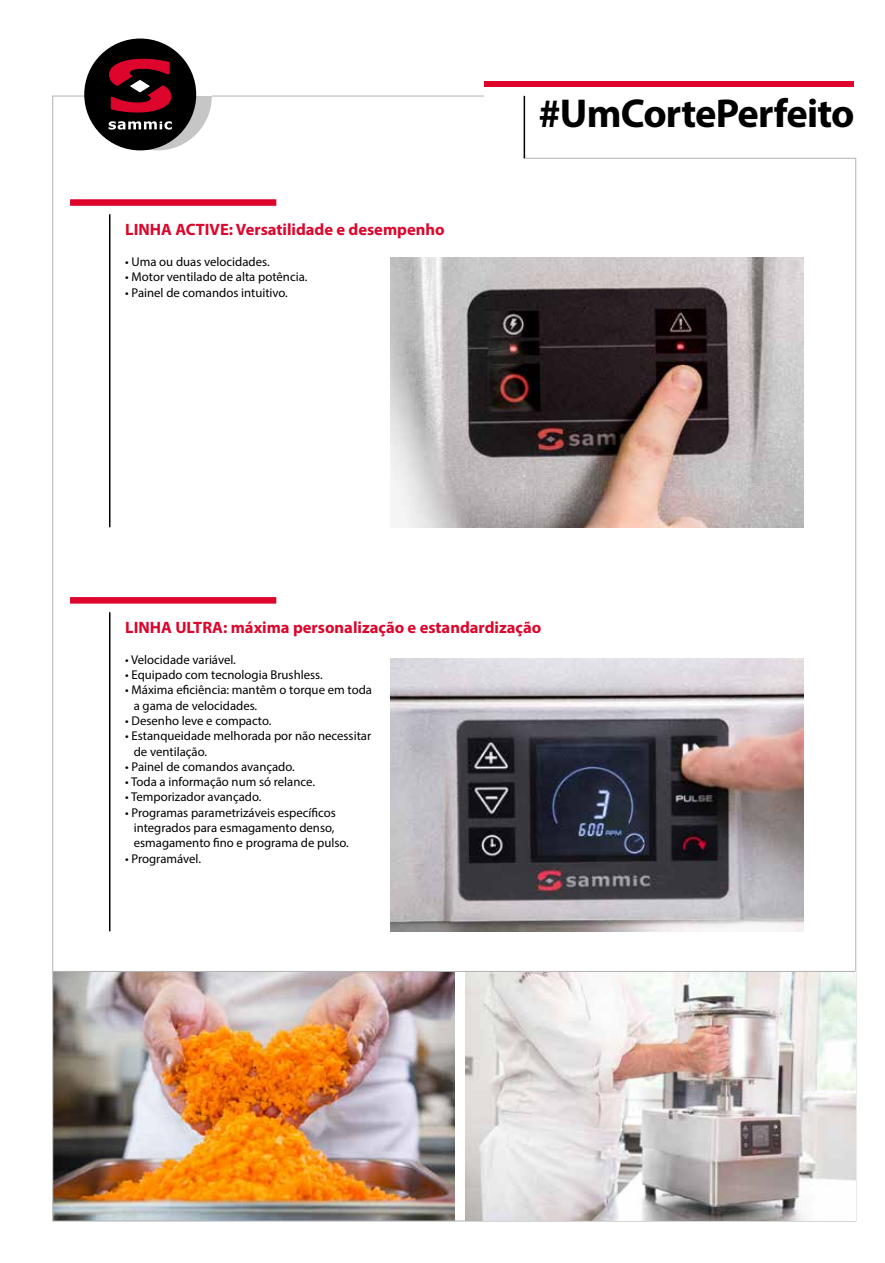
<style>
.page{position:relative;width:885px;height:1263px;background:#fff}
.page>*{position:absolute;margin:0;border:0;box-sizing:border-box;transform-origin:0 0}
.t1{font:700 40.5px "Myriad Pro";letter-spacing:-.02em;color:#000}
.t2{font:700 16.5px "Myriad Pro";color:#dd052b}
.t3{font:12.75px/15.3px "Myriad Pro";color:#000}
</style>
<div class="page">
<img style="left:53px;top:972px;width:401px;height:248px">
<img style="left:391px;top:659px;width:412px;height:272px">
<hr style="left:52px;top:96px;width:1px;height:1125px;background:#b3b2b2">
<hr style="left:855px;top:158px;width:1px;height:1063px;background:#b3b2b2">
<hr style="left:523px;top:158px;width:332px;height:1px;background:#b3b2b2">
<hr style="left:52px;top:1220px;width:804px;height:1px;background:#b3b2b2">
<div style="left:484px;top:81px;width:369px;height:5px;background:#dd052b"></div>
<hr style="left:523px;top:96px;width:2px;height:62px;background:#000">
<hr style="left:52px;top:96px;width:432px;height:1px;background:#b3b2b2">
<svg style="left:70px;top:199px;width:206px;height:7px"></svg>
<svg style="left:70px;top:597px;width:206px;height:7px"></svg>
<hr style="left:109px;top:214px;width:1px;height:313px;background:#000">
<hr style="left:109px;top:612px;width:1px;height:319px;background:#000">
<img style="left:465px;top:972px;width:390px;height:248px">
<img style="left:391px;top:257px;width:412px;height:270px">
<div style="left:103px;top:42px;width:109px;height:108px;background:#c6c6c6;border-radius:50%"></div>
<div style="left:99px;top:41px;width:113px;height:55px;background:#fff"></div>
<div style="left:84px;top:39px;width:112px;height:111px;background:#000;border-radius:50%"></div>
<svg style="left:109px;top:58px;width:63px;height:55px"></svg>
<svg style="left:109px;top:121px;width:63px;height:9px"></svg>
<hr style="left:52px;top:971px;width:803px;height:1px;background:#b3b2b2">
<p class="t2" style="left:125px;top:219px;width:321px">LINHA ACTIVE: Versatilidade e desempenho</p>
<p class="t3" style="left:125px;top:254px;width:146px">• Uma ou duas velocidades.</p>
<p class="t3" style="left:125px;top:269px;width:184px">• Motor ventilado de alta potência.</p>
<p class="t3" style="left:125px;top:284px;width:164px">• Painel de comandos intuitivo.</p>
<h1 class="t1" style="left:538px;top:87px;width:317px">#UmCortePerfeito</h1>
<p class="t2" style="left:125px;top:617px;width:417px">LINHA ULTRA: máxima personalização e estandardização</p>
<p class="t3" style="left:125px;top:652px;width:112px">• Velocidade variável.</p>
<p class="t3" style="left:125px;top:667px;width:199px">• Equipado com tecnologia Brushless.</p>
<p class="t3" style="left:134px;top:682px;width:240px;text-indent:-9px">• Máxima eficiência: mantêm o torque em toda a gama de velocidades.</p>
<p class="t3" style="left:125px;top:713px;width:148px">• Desenho leve e compacto.</p>
<p class="t3" style="left:134px;top:728px;width:239px;text-indent:-9px">• Estanqueidade melhorada por não necessitar de ventilação.</p>
<p class="t3" style="left:125px;top:759px;width:171px">• Painel de comandos avançado.</p>
<p class="t3" style="left:125px;top:774px;width:191px">• Toda a informação num só relance.</p>
<p class="t3" style="left:125px;top:789px;width:138px">• Temporizador avançado.</p>
<p class="t3" style="left:134px;top:805px;width:216px;text-indent:-9px">• Programas parametrizáveis específicos integrados para esmagamento denso, esmagamento fino e programa de pulso.</p>
<p class="t3" style="left:125px;top:850px;width:77px">• Programável.</p>
</div>
